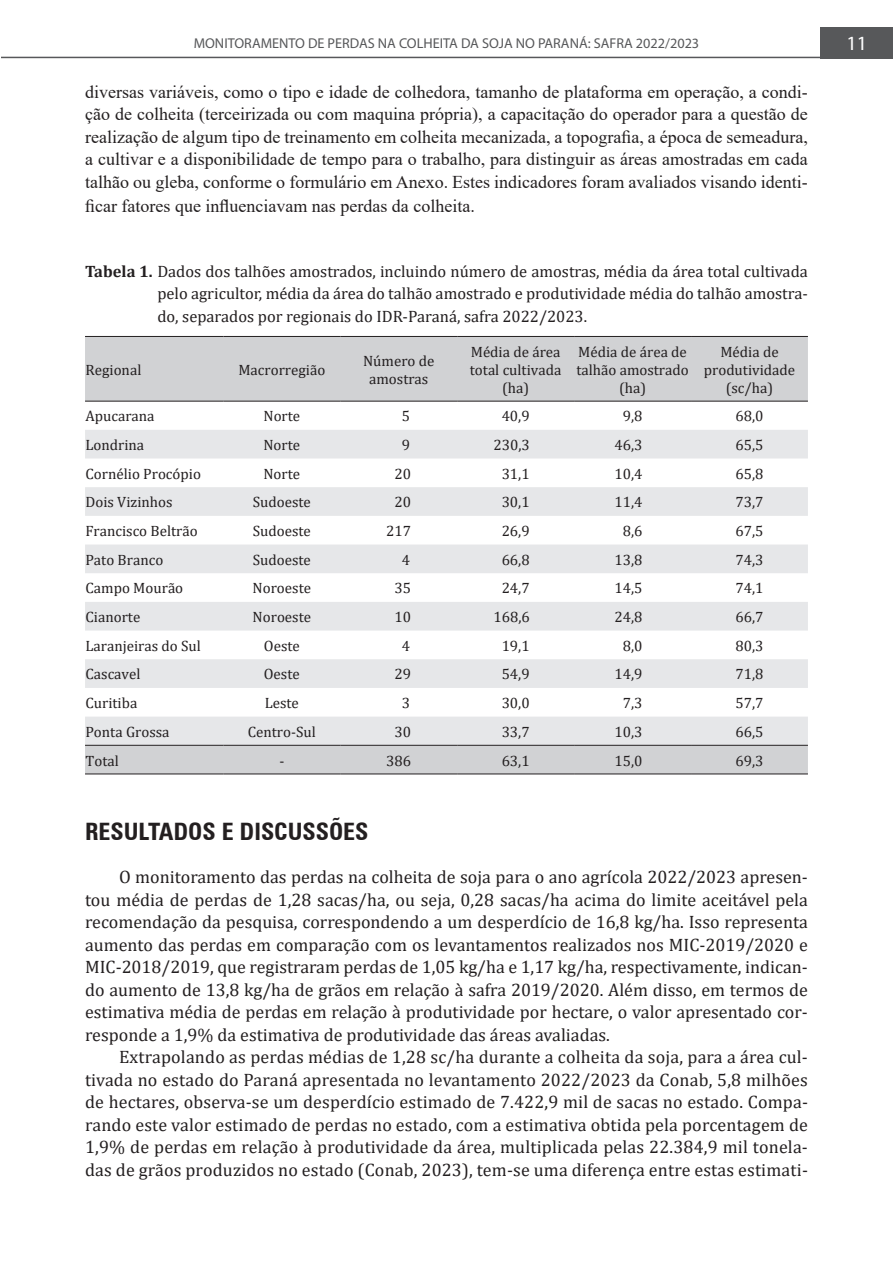
<style>
.page{position:relative;width:893px;height:1263px;background:#fff}
.page>*{position:absolute;margin:0;border:0;box-sizing:border-box;transform-origin:0 0}
.t1{font:700 condensed 24px "Zurich BT";color:#231f20}
.t2{font:20.25px "Myriad Pro";color:#fff}
.t3{font:18px/22.5px "Cambria";color:#231f20;text-align:justify}
.t4{font:18px/22.8px "Times New Roman";color:#231f20;text-align:justify}
.t5{font:16.5px/22.5px "Cambria";color:#231f20;text-align:justify}
.t6{font:15px/18px "Cambria";color:#231f20;text-align:center}
.t7{font:14.25px "Myriad Pro";color:#57585a}
.s1{font-weight:700}
</style>
<div class="page">
<div style="left:821px;top:27px;width:72px;height:31px;background:#57585a"></div>
<hr style="left:1px;top:57px;width:892px;height:1px;background:#57585a">
<svg style="left:85px;top:337px;width:723px;height:436px;fill:#d1d2d4"></svg>
<svg style="left:85px;top:430px;width:723px;height:315px;fill:#e6e7e9"></svg>
<hr style="left:85px;top:745px;width:138px;height:1px;background:#231f20">
<hr style="left:223px;top:745px;width:117px;height:1px;background:#231f20">
<hr style="left:340px;top:745px;width:117px;height:1px;background:#231f20">
<hr style="left:457px;top:745px;width:117px;height:1px;background:#231f20">
<hr style="left:574px;top:745px;width:117px;height:1px;background:#231f20">
<hr style="left:691px;top:745px;width:117px;height:1px;background:#231f20">
<hr style="left:85px;top:773px;width:138px;height:1px;background:#231f20">
<hr style="left:223px;top:773px;width:117px;height:1px;background:#231f20">
<hr style="left:340px;top:773px;width:117px;height:1px;background:#231f20">
<hr style="left:457px;top:773px;width:117px;height:1px;background:#231f20">
<hr style="left:574px;top:773px;width:117px;height:1px;background:#231f20">
<hr style="left:691px;top:773px;width:117px;height:1px;background:#231f20">
<hr style="left:85px;top:336px;width:138px;height:1px;background:#231f20">
<hr style="left:223px;top:336px;width:117px;height:1px;background:#231f20">
<hr style="left:340px;top:336px;width:117px;height:1px;background:#231f20">
<hr style="left:457px;top:336px;width:117px;height:1px;background:#231f20">
<hr style="left:574px;top:336px;width:117px;height:1px;background:#231f20">
<hr style="left:691px;top:336px;width:117px;height:1px;background:#231f20">
<hr style="left:85px;top:401px;width:138px;height:1px;background:#231f20">
<hr style="left:223px;top:401px;width:117px;height:1px;background:#231f20">
<hr style="left:340px;top:401px;width:117px;height:1px;background:#231f20">
<hr style="left:457px;top:401px;width:117px;height:1px;background:#231f20">
<hr style="left:574px;top:401px;width:117px;height:1px;background:#231f20">
<hr style="left:691px;top:401px;width:117px;height:1px;background:#231f20">
<p class="t7" style="left:194px;top:34px;width:507px">MONITORAMENTO DE PERDAS NA COLHEITA DA SOJA NO PARANÁ: SAFRA 2022/2023</p>
<p class="t2" style="left:846px;top:31px;width:22px">11</p>
<p class="t4" style="left:85px;top:80px;width:724px">diversas variáveis, como o tipo e idade de colhedora, tamanho de plataforma em operação, a condi&shy;ção de colheita (terceirizada ou com maquina própria), a capacitação do operador para a questão de realização de algum tipo de treinamento em colheita mecanizada, a topografia, a época de semeadura, a cultivar e a disponibilidade de tempo para o trabalho, para distinguir as áreas amostradas em cada talhão ou gleba, conforme o formulário em Anexo. Estes indicadores foram avaliados visando identi&shy;ficar fatores que influenciavam nas perdas da colheita.</p>
<p class="t5" style="left:157px;top:260px;width:652px;text-indent:-72px"><span class="s1">Tabela 1.</span> Dados dos talhões amostrados, incluindo número de amostras, média da área total cultivada pelo agricultor, média da área do talhão amostrado e produtividade média do talhão amostra&shy;do, separados por regionais do IDR-Paraná, safra 2022/2023.</p>
<p class="t6" style="left:85px;top:360px;width:57px">Regional</p>
<p class="t6" style="left:238px;top:360px;width:88px">Macrorregião</p>
<p class="t6" style="left:363px;top:351px;width:73px">Número de amostras</p>
<p class="t6" style="left:470px;top:342px;width:93px">Média de área total cultivada (ha)</p>
<p class="t6" style="left:576px;top:342px;width:114px">Média de área de talhão amostrado (ha)</p>
<p class="t6" style="left:704px;top:342px;width:93px">Média de produtividade (sc/ha)</p>
<p class="t6" style="left:85px;top:407px;width:71px">Apucarana</p>
<p class="t6" style="left:263px;top:407px;width:38px">Norte</p>
<p class="t6" style="left:402px;top:407px;width:10px">5</p>
<p class="t6" style="left:502px;top:407px;width:30px">40,9</p>
<p class="t6" style="left:623px;top:407px;width:21px">9,8</p>
<p class="t6" style="left:735px;top:407px;width:30px">68,0</p>
<p class="t6" style="left:85px;top:436px;width:60px">Londrina</p>
<p class="t6" style="left:263px;top:436px;width:38px">Norte</p>
<p class="t6" style="left:402px;top:436px;width:10px">9</p>
<p class="t6" style="left:493px;top:436px;width:38px">230,3</p>
<p class="t6" style="left:614px;top:436px;width:30px">46,3</p>
<p class="t6" style="left:735px;top:436px;width:30px">65,5</p>
<p class="t6" style="left:85px;top:464px;width:117px">Cornélio Procópio</p>
<p class="t6" style="left:263px;top:464px;width:38px">Norte</p>
<p class="t6" style="left:394px;top:464px;width:18px">20</p>
<p class="t6" style="left:502px;top:464px;width:30px">31,1</p>
<p class="t6" style="left:614px;top:464px;width:30px">10,4</p>
<p class="t6" style="left:735px;top:464px;width:30px">65,8</p>
<p class="t6" style="left:85px;top:493px;width:89px">Dois Vizinhos</p>
<p class="t6" style="left:253px;top:493px;width:60px">Sudoeste</p>
<p class="t6" style="left:394px;top:493px;width:18px">20</p>
<p class="t6" style="left:502px;top:493px;width:30px">30,1</p>
<p class="t6" style="left:614px;top:493px;width:30px">11,4</p>
<p class="t6" style="left:735px;top:493px;width:30px">73,7</p>
<p class="t6" style="left:85px;top:522px;width:114px">Francisco Beltrão</p>
<p class="t6" style="left:253px;top:522px;width:60px">Sudoeste</p>
<p class="t6" style="left:386px;top:522px;width:26px">217</p>
<p class="t6" style="left:502px;top:522px;width:30px">26,9</p>
<p class="t6" style="left:623px;top:522px;width:21px">8,6</p>
<p class="t6" style="left:735px;top:522px;width:30px">67,5</p>
<p class="t6" style="left:85px;top:550px;width:79px">Pato Branco</p>
<p class="t6" style="left:253px;top:550px;width:60px">Sudoeste</p>
<p class="t6" style="left:402px;top:550px;width:10px">4</p>
<p class="t6" style="left:502px;top:550px;width:30px">66,8</p>
<p class="t6" style="left:614px;top:550px;width:30px">13,8</p>
<p class="t6" style="left:735px;top:550px;width:30px">74,3</p>
<p class="t6" style="left:85px;top:579px;width:99px">Campo Mourão</p>
<p class="t6" style="left:253px;top:579px;width:60px">Noroeste</p>
<p class="t6" style="left:394px;top:579px;width:18px">35</p>
<p class="t6" style="left:502px;top:579px;width:30px">24,7</p>
<p class="t6" style="left:614px;top:579px;width:30px">14,5</p>
<p class="t6" style="left:735px;top:579px;width:30px">74,1</p>
<p class="t6" style="left:85px;top:608px;width:56px">Cianorte</p>
<p class="t6" style="left:253px;top:608px;width:60px">Noroeste</p>
<p class="t6" style="left:394px;top:608px;width:18px">10</p>
<p class="t6" style="left:493px;top:608px;width:38px">168,6</p>
<p class="t6" style="left:614px;top:608px;width:30px">24,8</p>
<p class="t6" style="left:735px;top:608px;width:30px">66,7</p>
<p class="t6" style="left:85px;top:637px;width:117px">Laranjeiras do Sul</p>
<p class="t6" style="left:264px;top:637px;width:37px">Oeste</p>
<p class="t6" style="left:402px;top:637px;width:10px">4</p>
<p class="t6" style="left:502px;top:637px;width:30px">19,1</p>
<p class="t6" style="left:623px;top:637px;width:21px">8,0</p>
<p class="t6" style="left:735px;top:637px;width:30px">80,3</p>
<p class="t6" style="left:85px;top:665px;width:57px">Cascavel</p>
<p class="t6" style="left:264px;top:665px;width:37px">Oeste</p>
<p class="t6" style="left:394px;top:665px;width:18px">29</p>
<p class="t6" style="left:502px;top:665px;width:30px">54,9</p>
<p class="t6" style="left:614px;top:665px;width:30px">14,9</p>
<p class="t6" style="left:735px;top:665px;width:30px">71,8</p>
<p class="t6" style="left:85px;top:694px;width:53px">Curitiba</p>
<p class="t6" style="left:265px;top:694px;width:36px">Leste</p>
<p class="t6" style="left:402px;top:694px;width:10px">3</p>
<p class="t6" style="left:502px;top:694px;width:30px">30,0</p>
<p class="t6" style="left:623px;top:694px;width:21px">7,3</p>
<p class="t6" style="left:735px;top:694px;width:30px">57,7</p>
<p class="t6" style="left:85px;top:723px;width:86px">Ponta Grossa</p>
<p class="t6" style="left:248px;top:723px;width:70px">Centro-Sul</p>
<p class="t6" style="left:394px;top:723px;width:18px">30</p>
<p class="t6" style="left:502px;top:723px;width:30px">33,7</p>
<p class="t6" style="left:614px;top:723px;width:30px">10,3</p>
<p class="t6" style="left:735px;top:723px;width:30px">66,5</p>
<p class="t6" style="left:85px;top:751px;width:35px">Total</p>
<p class="t6" style="left:279px;top:751px;width:6px">-</p>
<p class="t6" style="left:386px;top:751px;width:26px">386</p>
<p class="t6" style="left:502px;top:751px;width:30px">63,1</p>
<p class="t6" style="left:614px;top:751px;width:30px">15,0</p>
<p class="t6" style="left:735px;top:751px;width:30px">69,3</p>
<h1 class="t1" style="left:85px;top:816px;width:285px">RESULTADOS E DISCUSSÕES</h1>
<p class="t3" style="left:85px;top:866px;width:724px;text-indent:34px">O monitoramento das perdas na colheita de soja para o ano agrícola 2022/2023 apresen&shy;tou média de perdas de 1,28 sacas/ha, ou seja, 0,28 sacas/ha acima do limite aceitável pela recomendação da pesquisa, correspondendo a um desperdício de 16,8 kg/ha. Isso representa aumento das perdas em comparação com os levantamentos realizados nos MIC-2019/2020 e MIC-2018/2019, que registraram perdas de 1,05 kg/ha e 1,17 kg/ha, respectivamente, indican&shy;do aumento de 13,8 kg/ha de grãos em relação à safra 2019/2020. Além disso, em termos de estimativa média de perdas em relação à produtividade por hectare, o valor apresentado cor&shy;responde a 1,9% da estimativa de produtividade das áreas avaliadas.</p>
<p class="t3" style="left:85px;top:1046px;width:724px;text-indent:34px">Extrapolando as perdas médias de 1,28 sc/ha durante a colheita da soja, para a área cul&shy;tivada no estado do Paraná apresentada no levantamento 2022/2023 da Conab, 5,8 milhões de hectares, observa-se um desperdício estimado de 7.422,9 mil de sacas no estado. Compa&shy;rando este valor estimado de perdas no estado, com a estimativa obtida pela porcentagem de 1,9% de perdas em relação à produtividade da área, multiplicada pelas 22.384,9 mil tonela&shy;das de grãos produzidos no estado (Conab, 2023), tem-se uma diferença entre estas estimati-</p>
</div>
